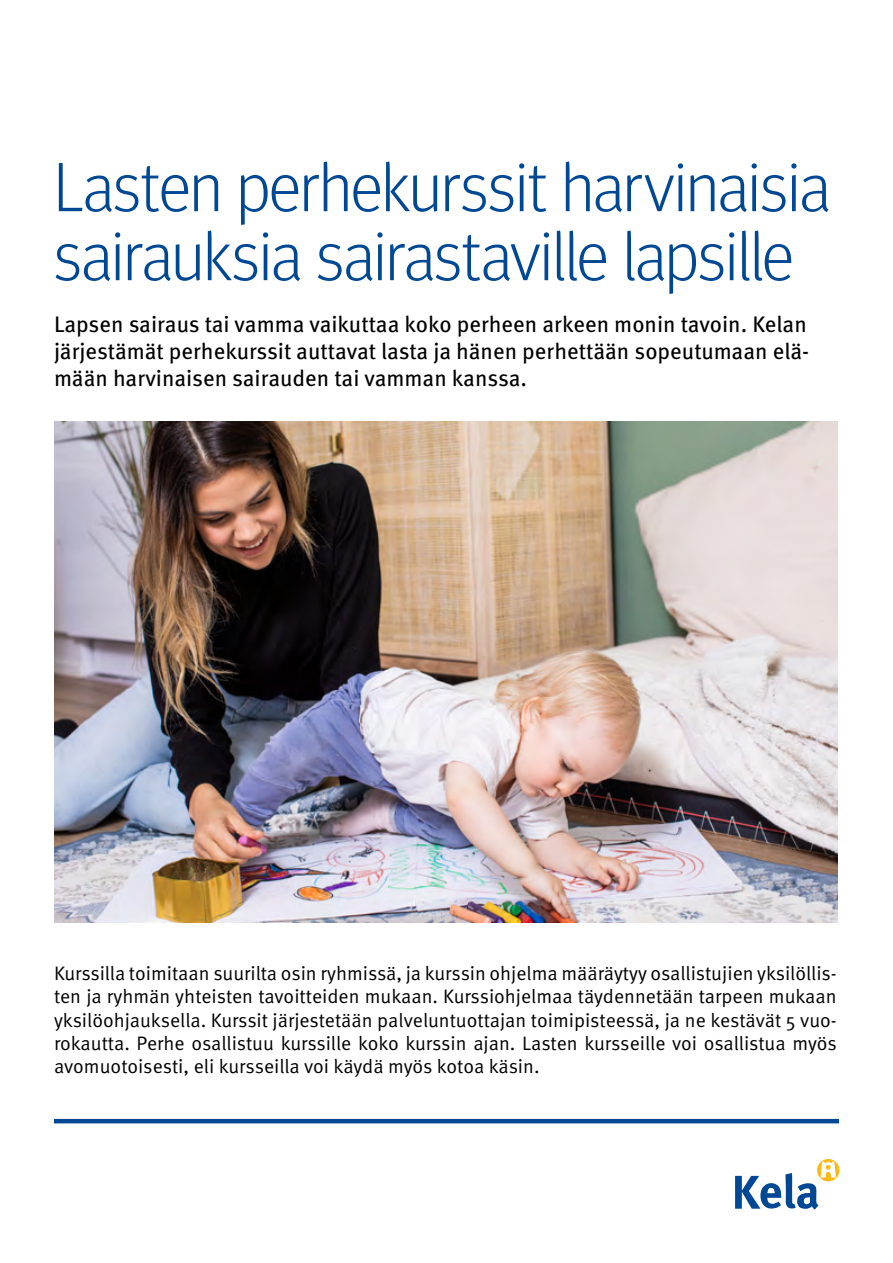
<style>
.page{position:relative;width:893px;height:1263px;background:#fff}
.page>*{position:absolute;margin:0;border:0;box-sizing:border-box;transform-origin:0 0}
.H1_Otsikko_sininen{font:300 69px/69px "Meta Headline Pro";color:#004894}
.P_Ingressi{font:22.5px/27px "Meta Pro";color:#000;text-align:justify}
.P_Leipäteksti_tasapa{font:19.5px/23.4px "Meta Pro Norm";letter-spacing:-.005em;color:#000;text-align:justify}
</style>
<div class="page">
<hr style="left:54px;top:1119px;width:785px;height:4px;background:#004894">
<svg style="left:817px;top:1159px;width:22px;height:22px"></svg>
<svg style="left:735px;top:1162px;width:101px;height:47px"></svg>
<img style="left:54px;top:422px;width:783px;height:500px">
<h1 class="H1_Otsikko_sininen" style="left:54px;top:147px;width:777px">Lasten perhekurssit harvinaisia sairauksia sairastaville lapsille</h1>
<p class="P_Ingressi" style="left:54px;top:309px;width:757px">Lapsen sairaus tai vamma vaikuttaa koko perheen arkeen monin tavoin. Kelan järjestämät perhekurssit auttavat lasta ja hänen perhettään sopeutumaan elä&shy;mään harvinaisen sairauden tai vamman kanssa.</p>
<p class="P_Leipäteksti_tasapa" style="left:54px;top:960px;width:784px">Kurssilla toimitaan suurilta osin ryhmissä, ja kurssin ohjelma määräytyy osallistujien yksilöllis&shy;ten ja ryhmän yhteisten tavoitteiden mukaan. Kurssiohjelmaa täydennetään tarpeen mukaan yksilöohjauksella. Kurssit järjestetään palveluntuottajan toimipisteessä, ja ne kestävät 5 vuo&shy;rokautta. Perhe osallistuu kurssille koko kurssin ajan. Lasten kursseille voi osallistua myös avomuotoisesti, eli kursseilla voi käydä myös kotoa käsin.</p>
</div>
